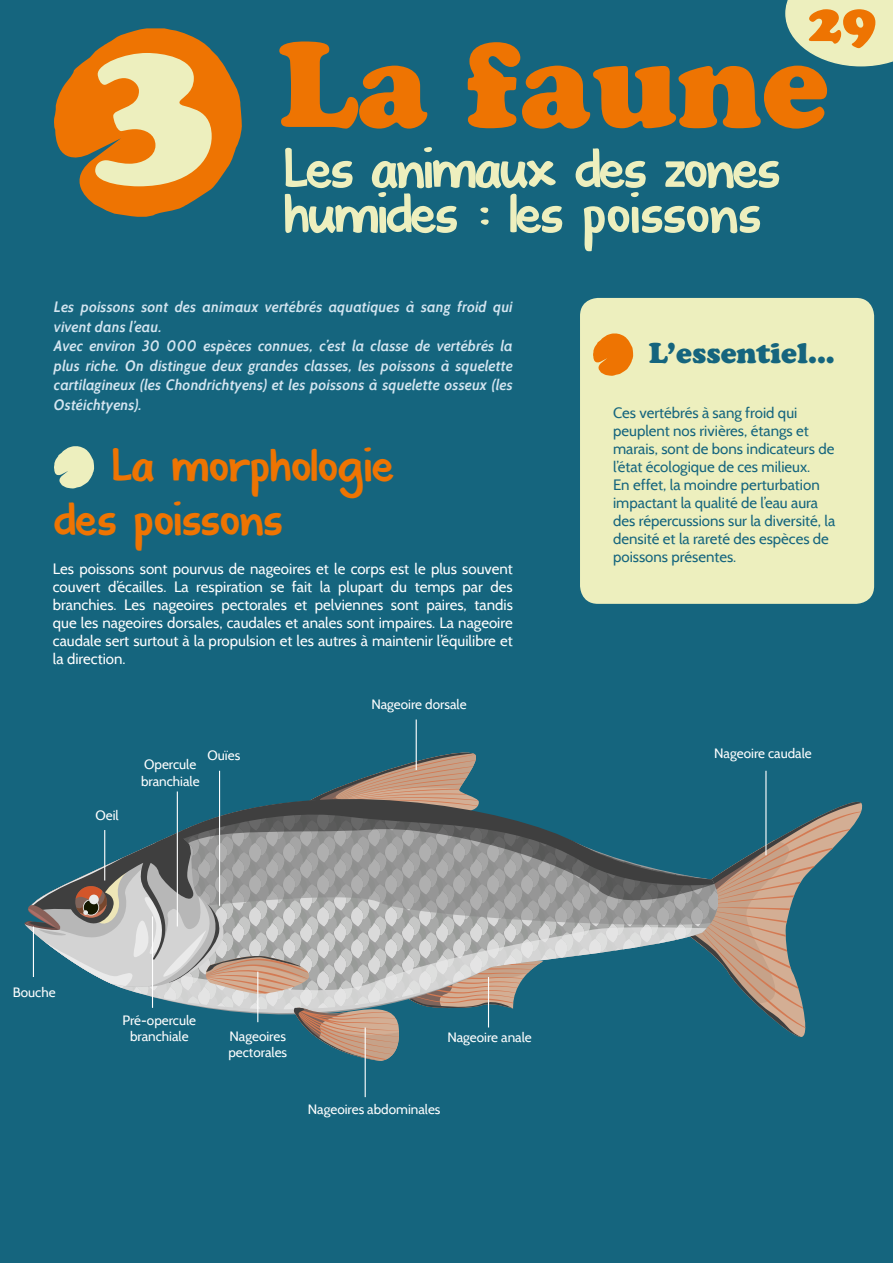
<style>
.page{position:relative;width:893px;height:1263px;background:#15657e}
.page>*{position:absolute;margin:0;border:0;box-sizing:border-box;transform-origin:0 0}
.t1{font:191.85px "Cooper Black Std";color:#edefbe}
.t2{font:120px "Cooper Black Std";color:#ee7402}
.t3{font:54px/45px "KG Shadowofthe Day";letter-spacing:-.03em;color:#edefbe}
.t4{font:54px "Cooper Black Std";color:#ee7402}
.t5{font:45px/54px "KG Shadowofthe Day";color:#ee7402}
.t6{font:28.5px "Cooper Black Std";color:#15657e}
.t7{font:15px/18px "Cabin";color:#fff;text-align:justify}
.t8{font:italic 600 15px/19.5px "Cabin";color:#d3e5f0}
.t9{font:15px/18px "Cabin";color:#15657e}
.t10{font:13.5px/16.2px "Cabin";color:#fff}
</style>
<div class="page">
<svg style="left:54px;top:446px;width:40px;height:43px"></svg>
<svg style="left:54px;top:28px;width:188px;height:189px"></svg>
<div style="left:580px;top:298px;width:294px;height:306px;background:#edefbe;border-radius:18px"></div>
<svg style="left:593px;top:333px;width:40px;height:43px"></svg>
<svg style="left:723px;top:791px;width:138px;height:246px"></svg>
<svg style="left:381px;top:745px;width:95px;height:27px"></svg>
<svg style="left:543px;top:927px;width:163px;height:34px"></svg>
<svg style="left:105px;top:830px;width:613px;height:95px;background:#979c9d"></svg>
<svg style="left:155px;top:830px;width:559px;height:70px;background:#838484"></svg>
<svg style="left:156px;top:772px;width:558px;height:116px"></svg>
<svg style="left:24px;top:833px;width:519px;height:228px"></svg>
<hr style="left:33px;top:926px;width:1px;height:51px;background:#fff">
<hr style="left:104px;top:830px;width:1px;height:50px;background:#fff">
<hr style="left:219px;top:771px;width:1px;height:135px;background:#fff">
<hr style="left:416px;top:719px;width:1px;height:51px;background:#fff">
<hr style="left:765px;top:771px;width:1px;height:84px;background:#fff">
<hr style="left:488px;top:977px;width:1px;height:50px;background:#fff">
<hr style="left:365px;top:1027px;width:1px;height:70px;background:#fff">
<hr style="left:257px;top:972px;width:1px;height:50px;background:#fff">
<hr style="left:152px;top:916px;width:1px;height:92px;background:#fff">
<hr style="left:177px;top:791px;width:1px;height:135px;background:#fff">
<svg style="left:785px;top:0;width:108px;height:66px;background:#d1ddb5"></svg>
<h1 class="t1" style="left:96px;top:-17px;width:122px">3</h1>
<h3 class="t4" style="left:808px;top:-10px;width:70px">29</h3>
<h2 class="t2" style="left:278px;top:13px;width:553px">La faune</h2>
<h3 class="t3" style="left:284px;top:149px;width:497px">Les animaux des zones humides : les poissons</h3>
<p class="t8" style="left:54px;top:297px;width:460px">Les poissons sont des animaux vertébrés aquatiques à sang froid qui vivent dans l’eau.<br>Avec environ 30 000 espèces connues, c’est la classe de vertébrés la plus riche. On distingue deux grandes classes, les poissons à squelette cartilagineux (les Chondrichtyens) et les poissons à squelette osseux (les Ostéichtyens).</p>
<h3 class="t5" style="left:54px;top:440px;width:342px;text-indent:58px">La morphologie des poissons</h3>
<p class="t7" style="left:53px;top:559px;width:461px">Les poissons sont pourvus de nageoires et le corps est le plus souvent couvert d’écailles. La respiration se fait la plupart du temps par des branchies. Les nageoires pectorales et pelviennes sont paires, tandis que les nageoires dorsales, caudales et anales sont impaires. La nageoire caudale sert surtout à la propulsion et les autres à maintenir l’équilibre et la direction.</p>
<p class="t10" style="left:96px;top:807px;width:25px">Oeil</p>
<p class="t10" style="left:141px;top:756px;width:60px">Opercule branchiale</p>
<p class="t10" style="left:208px;top:747px;width:34px">Ouïes</p>
<p class="t10" style="left:371px;top:696px;width:97px">Nageoire dorsale</p>
<p class="t10" style="left:13px;top:984px;width:44px">Bouche</p>
<p class="t10" style="left:123px;top:1012px;width:75px;text-align:center">Pré-opercule branchiale</p>
<p class="t10" style="left:228px;top:1028px;width:60px">Nageoires pectorales</p>
<p class="t10" style="left:447px;top:1029px;width:86px">Nageoire anale</p>
<p class="t10" style="left:308px;top:1101px;width:134px">Nageoires abdominales</p>
<h3 class="t6" style="left:649px;top:335px;width:188px">L’essentiel...</h3>
<p class="t9" style="left:613px;top:403px;width:224px">Ces vertébrés à sang froid qui peuplent nos rivières, étangs et marais, sont de bons indicateurs de l’état écologique de ces milieux.<br>En effet, la moindre perturbation impactant la qualité de l’eau aura des répercussions sur la diversité, la densité et la rareté des espèces de poissons présentes.</p>
<p class="t10" style="left:714px;top:745px;width:99px">Nageoire caudale</p>
</div>
